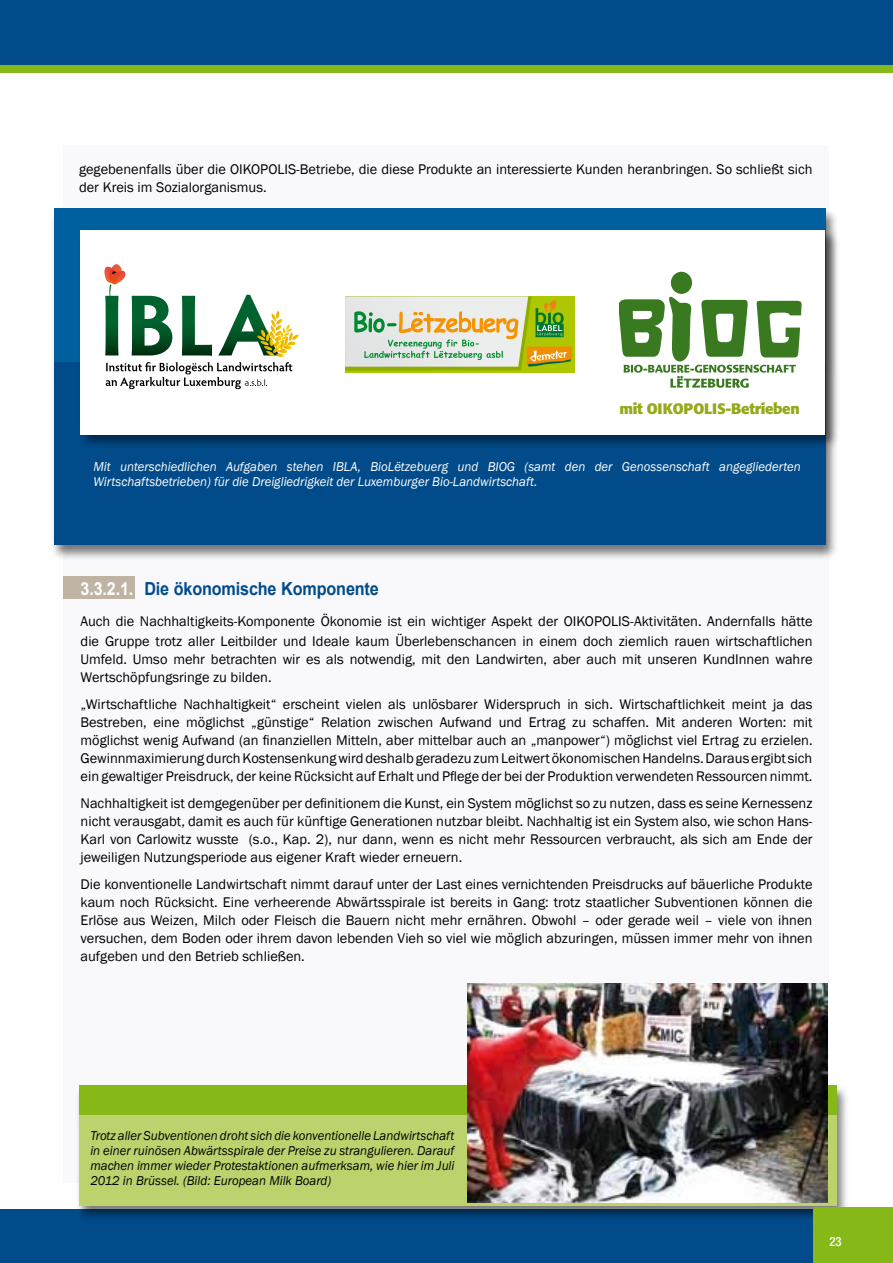
<style>
.page{position:relative;width:893px;height:1263px;background:#fff}
.page>*{position:absolute;margin:0;border:0;box-sizing:border-box;transform-origin:0 0}
.t1{font:700 18px "Arial";letter-spacing:-.01em;color:#024b8a;scale:.9 1}
.t2{font:700 15px "Formata";letter-spacing:-.02em;color:#97a918}
.t3{font:14.4px/18px "Franklin Gothic";color:#000}
.t4{font:italic 13.2px/15px "Franklin Gothic";color:#000;text-align:justify}
.t5{font:italic 13.2px/15px "Franklin Gothic";color:#fff}
.t6{font:500 condensed 12.75px "Helvetica Neue";color:#fff}
.s1{color:#fff}
</style>
<div class="page">
<div style="left:64px;top:145px;width:765px;height:1037px;background:#f9f9fc"></div>
<div style="left:0;top:59px;width:893px;height:14px;background:#86b918"></div>
<div style="left:0;top:0;width:893px;height:64px;background:#024b8a"></div>
<div style="left:0;top:1210px;width:893px;height:53px;background:#024b8a"></div>
<div style="left:50px;top:207px;width:788px;height:353px;background:#000;opacity:.51"></div>
<div style="left:54px;top:352px;width:771px;height:192px;background:#024b8a"></div>
<div style="left:54px;top:208px;width:771px;height:154px;background:#005f9e"></div>
<div style="left:78px;top:228px;width:762px;height:221px;background:#000;opacity:.45"></div>
<div style="left:81px;top:231px;width:744px;height:204px;background:#fff"></div>
<svg style="left:104px;top:264px;width:195px;height:125px"></svg>
<div style="left:345px;top:296px;width:230px;height:77px;background:#afc700"></div>
<svg style="left:345px;top:296px;width:227px;height:75px;background:#c8cf97"></svg>
<svg style="left:619px;top:297px;width:183px;height:91px"></svg>
<div style="left:671px;top:272px;width:21px;height:22px;background:#39791f;border-radius:50%"></div>
<div style="left:64px;top:576px;width:71px;height:23px;background:#bfb4a3"></div>
<div style="left:75px;top:1085px;width:774px;height:136px;background:#000;opacity:.51"></div>
<div style="left:79px;top:1113px;width:757px;height:92px;background:#bbd26d"></div>
<div style="left:79px;top:1085px;width:757px;height:30px;background:#86b918"></div>
<img style="left:468px;top:983px;width:360px;height:219px">
<div style="left:814px;top:1208px;width:79px;height:55px;background:#86b918"></div>
<p class="t3" style="left:79px;top:160px;width:735px">gegebenenfalls über die OIKOPOLIS-Betriebe, die diese Produkte an interessierte Kunden heranbringen. So schließt sich der Kreis im Sozialorganismus.</p>
<p class="t2" style="left:619px;top:399px;width:182px">mit OIKOPOLIS-Betrieben</p>
<p class="t5" style="left:94px;top:459px;width:709px">Mit unterschiedlichen Aufgaben stehen IBLA, BioLëtzebuerg und BIOG (samt den der Genossenschaft angegliederten<br>Wirtschaftsbetrieben) für die Dreigliedrigkeit der Luxemburger Bio-Landwirtschaft.</p>
<p class="t1" style="left:81px;top:577px;width:333px"><span class="s1">3.3.2.1.</span> Die ökonomische Komponente</p>
<p class="t3" style="left:81px;top:612px;width:733px;line-height:19.5px">Auch die Nachhaltigkeits-Komponente Ökonomie ist ein wichtiger Aspekt der OIKOPOLIS-Aktivitäten. Andernfalls hätte die Gruppe trotz aller Leitbilder und Ideale kaum Überlebenschancen in einem doch ziemlich rauen wirtschaftlichen</p>
<p class="t3" style="left:81px;top:650px;width:734px">Umfeld. Umso mehr betrachten wir es als notwendig, mit den Landwirten, aber auch mit unseren KundInnen wahre<br>Wertschöpfungsringe zu bilden.</p>
<p class="t3" style="left:81px;top:695px;width:733px;text-align:justify">„Wirtschaftliche Nachhaltigkeit“ erscheint vielen als unlösbarer Widerspruch in sich. Wirtschaftlichkeit meint ja das Bestreben, eine möglichst „günstige“ Relation zwischen Aufwand und Ertrag zu schaffen. Mit anderen Worten: mit möglichst wenig Aufwand (an finanziellen Mitteln, aber mittelbar auch an „manpower“) möglichst viel Ertrag zu erzielen.<br>Gewinnmaximierung durch Kostensenkung wird deshalb geradezu zum Leitwert ökonomischen Handelns. Daraus ergibt sich ein gewaltiger Preisdruck, der keine Rücksicht auf Erhalt und Pflege der bei der Produktion verwendeten Ressourcen nimmt.</p>
<p class="t3" style="left:81px;top:794px;width:734px;text-align:justify">Nachhaltigkeit ist demgegenüber per definitionem die Kunst, ein System möglichst so zu nutzen, dass es seine Kernessenz nicht verausgabt, damit es auch für künftige Generationen nutzbar bleibt. Nachhaltig ist ein System also, wie schon Hans-Karl von Carlowitz wusste (s.o., Kap. 2), nur dann, wenn es nicht mehr Ressourcen verbraucht, als sich am Ende der jeweiligen Nutzungsperiode aus eigener Kraft wieder erneuern.</p>
<p class="t3" style="left:81px;top:875px;width:733px;text-align:justify">Die konventionelle Landwirtschaft nimmt darauf unter der Last eines vernichtenden Preisdrucks auf bäuerliche Produkte kaum noch Rücksicht. Eine verheerende Abwärtsspirale ist bereits in Gang: trotz staatlicher Subventionen können die Erlöse aus Weizen, Milch oder Fleisch die Bauern nicht mehr ernähren. Obwohl – oder gerade weil – viele von ihnen versuchen, dem Boden oder ihrem davon lebenden Vieh so viel wie möglich abzuringen, müssen immer mehr von ihnen aufgeben und den Betrieb schließen.</p>
<p class="t4" style="left:90px;top:1129px;width:366px">Trotz aller Subventionen droht sich die konventionelle Landwirtschaft in einer ruinösen Abwärtsspirale der Preise zu strangulieren. Darauf machen immer wieder Protestaktionen aufmerksam, wie hier im Juli 2012 in Brüssel. (Bild: European Milk Board)</p>
<p class="t6" style="left:829px;top:1234px;width:14px">23</p>
</div>
